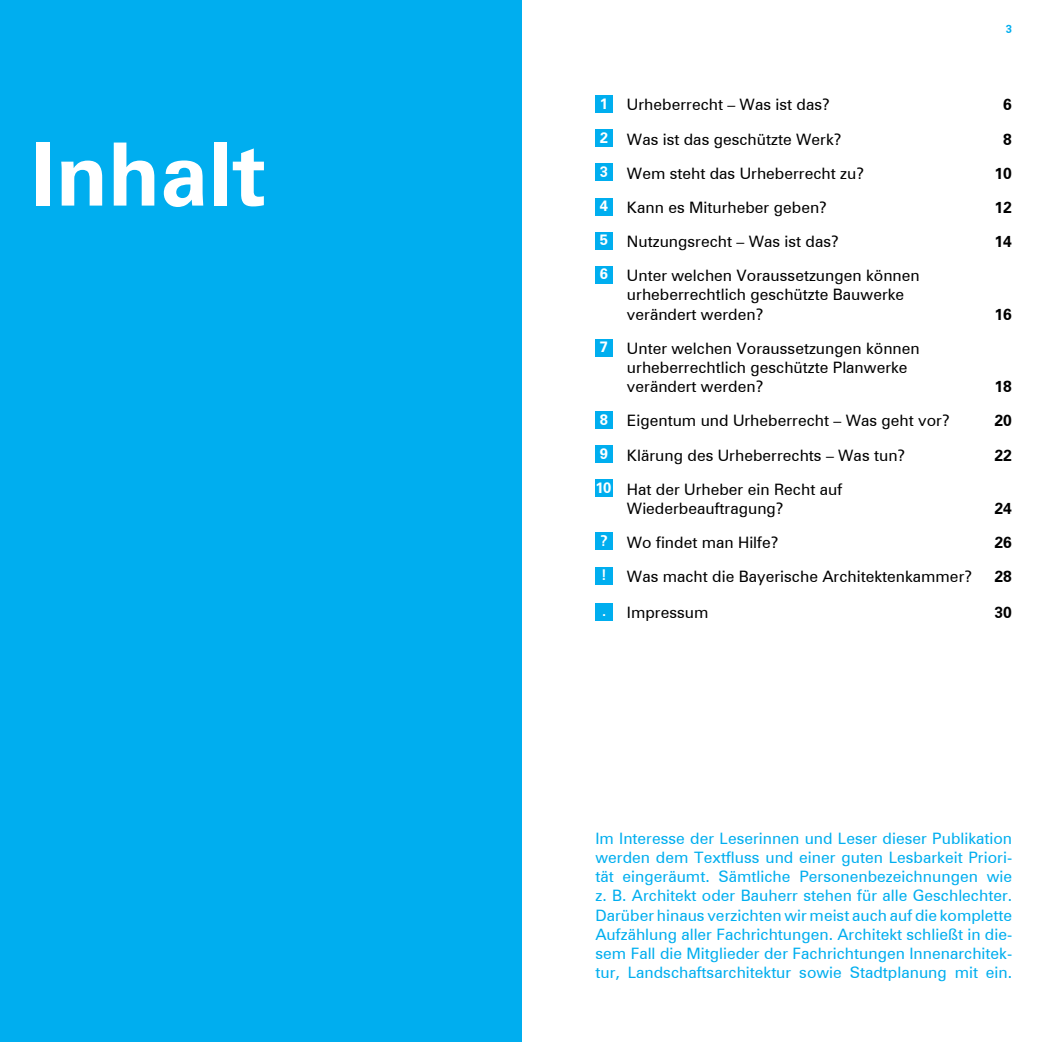
<style>
.page{position:relative;width:1042px;height:1042px;background:#fff}
.page>*{position:absolute;margin:0;border:0;box-sizing:border-box;transform-origin:0 0}
.t1{font:700 126px "Zurich BT";letter-spacing:-.02em;color:#fff}
.t2{font:700 87.5px "Zurich BT";color:#fff}
.t3{font:15.75px/19.2px "Zurich BT";color:#000}
.t4{font:15.75px/19.2px "Zurich BT";color:#00aeef;text-align:justify}
.t5{font:700 15.75px "Zurich BT";color:#000}
.t6{font:700 14.88px "Zurich BT";color:#fff}
.t7{font:700 11.38px "Zurich BT";color:#00aeef}
.s1{font-weight:700;font-size:14.88px;color:#fff}
</style>
<div class="page">
<div style="left:595px;top:95px;width:18px;height:18px;background:#00aeef"></div>
<div style="left:595px;top:130px;width:18px;height:17px;background:#00aeef"></div>
<div style="left:595px;top:164px;width:18px;height:17px;background:#00aeef"></div>
<div style="left:595px;top:198px;width:18px;height:17px;background:#00aeef"></div>
<div style="left:595px;top:232px;width:18px;height:17px;background:#00aeef"></div>
<div style="left:595px;top:266px;width:18px;height:18px;background:#00aeef"></div>
<div style="left:595px;top:339px;width:18px;height:17px;background:#00aeef"></div>
<div style="left:595px;top:411px;width:18px;height:18px;background:#00aeef"></div>
<div style="left:595px;top:446px;width:18px;height:17px;background:#00aeef"></div>
<div style="left:595px;top:480px;width:18px;height:17px;background:#00aeef"></div>
<div style="left:595px;top:532px;width:18px;height:18px;background:#00aeef"></div>
<div style="left:595px;top:567px;width:18px;height:18px;background:#00aeef"></div>
<div style="left:595px;top:603px;width:18px;height:17px;background:#00aeef"></div>
<div style="left:0;top:0;width:522px;height:1042px;background:#00aeef"></div>
<h1 class="t1" style="left:31px;top:59px;width:329px">Inhalt</h1>
<h2 class="t2" style="left:30px;top:121px;width:237px">Inhalt</h2>
<p class="t7" style="left:1006px;top:22px;width:8px">3</p>
<p class="t3" style="left:600px;top:95px;width:231px"><span class="s1">1</span> Urheberrecht – Was ist das?</p>
<p class="t5" style="left:1003px;top:95px;width:10px">6</p>
<p class="t3" style="left:600px;top:129px;width:243px"><span class="s1">2</span> Was ist das geschützte Werk?</p>
<p class="t5" style="left:1003px;top:129px;width:10px">8</p>
<p class="t3" style="left:600px;top:163px;width:266px"><span class="s1">3</span> Wem steht das Urheberrecht zu?</p>
<p class="t5" style="left:994px;top:163px;width:19px">10</p>
<p class="t3" style="left:600px;top:197px;width:228px"><span class="s1">4</span> Kann es Miturheber geben?</p>
<p class="t5" style="left:994px;top:198px;width:19px">12</p>
<p class="t3" style="left:600px;top:232px;width:240px"><span class="s1">5</span> Nutzungsrecht – Was ist das?</p>
<p class="t5" style="left:994px;top:232px;width:19px">14</p>
<p class="t3" style="left:627px;top:266px;width:294px;text-indent:-27px"><span class="s1">6</span> Unter welchen Voraussetzungen können urheberrechtlich geschützte Bauwerke verändert werden?</p>
<p class="t5" style="left:994px;top:304px;width:19px">16</p>
<p class="t3" style="left:627px;top:338px;width:294px;text-indent:-27px"><span class="s1">7</span> Unter welchen Voraussetzungen können urheberrechtlich geschützte Planwerke verändert werden?</p>
<p class="t5" style="left:994px;top:377px;width:19px">18</p>
<p class="t3" style="left:600px;top:411px;width:351px"><span class="s1">8</span> Eigentum und Urheberrecht – Was geht vor?</p>
<p class="t5" style="left:994px;top:411px;width:19px">20</p>
<p class="t3" style="left:600px;top:445px;width:307px"><span class="s1">9</span> Klärung des Urheberrechts – Was tun?</p>
<p class="t5" style="left:994px;top:445px;width:19px">22</p>
<p class="t3" style="left:627px;top:479px;width:217px;text-indent:-32px"><span class="s1">10</span> Hat der Urheber ein Recht auf<br>Wiederbeauftragung?</p>
<p class="t5" style="left:994px;top:499px;width:19px">24</p>
<p class="t3" style="left:600px;top:533px;width:180px"><sup>?</sup> <sub>?</sub> Wo findet man Hilfe?</p>
<p class="t5" style="left:994px;top:533px;width:19px">26</p>
<p class="t6" style="left:601px;top:566px;width:7px">!</p>
<p class="t3" style="left:627px;top:567px;width:347px">Was macht die Bayerische Architektenkammer?</p>
<p class="t5" style="left:994px;top:567px;width:19px">28</p>
<p class="t6" style="left:602px;top:602px;width:6px">.</p>
<p class="t3" style="left:627px;top:603px;width:83px">Impressum</p>
<p class="t5" style="left:994px;top:603px;width:19px">30</p>
<p class="t4" style="left:595px;top:828px;width:418px">Im Interesse der Leserinnen und Leser dieser Publikation werden dem Textfluss und einer guten Lesbarkeit Priori&shy;tät eingeräumt. Sämtliche Personenbezeichnungen wie z. B. Architekt oder Bauherr stehen für alle Geschlechter.<br>Darüber hinaus verzichten wir meist auch auf die komplette Aufzählung aller Fachrichtungen. Architekt schließt in die&shy;sem Fall die Mitglieder der Fachrichtungen Innenarchitek&shy;tur, Landschaftsarchitektur sowie Stadtplanung mit ein.</p>
</div>
